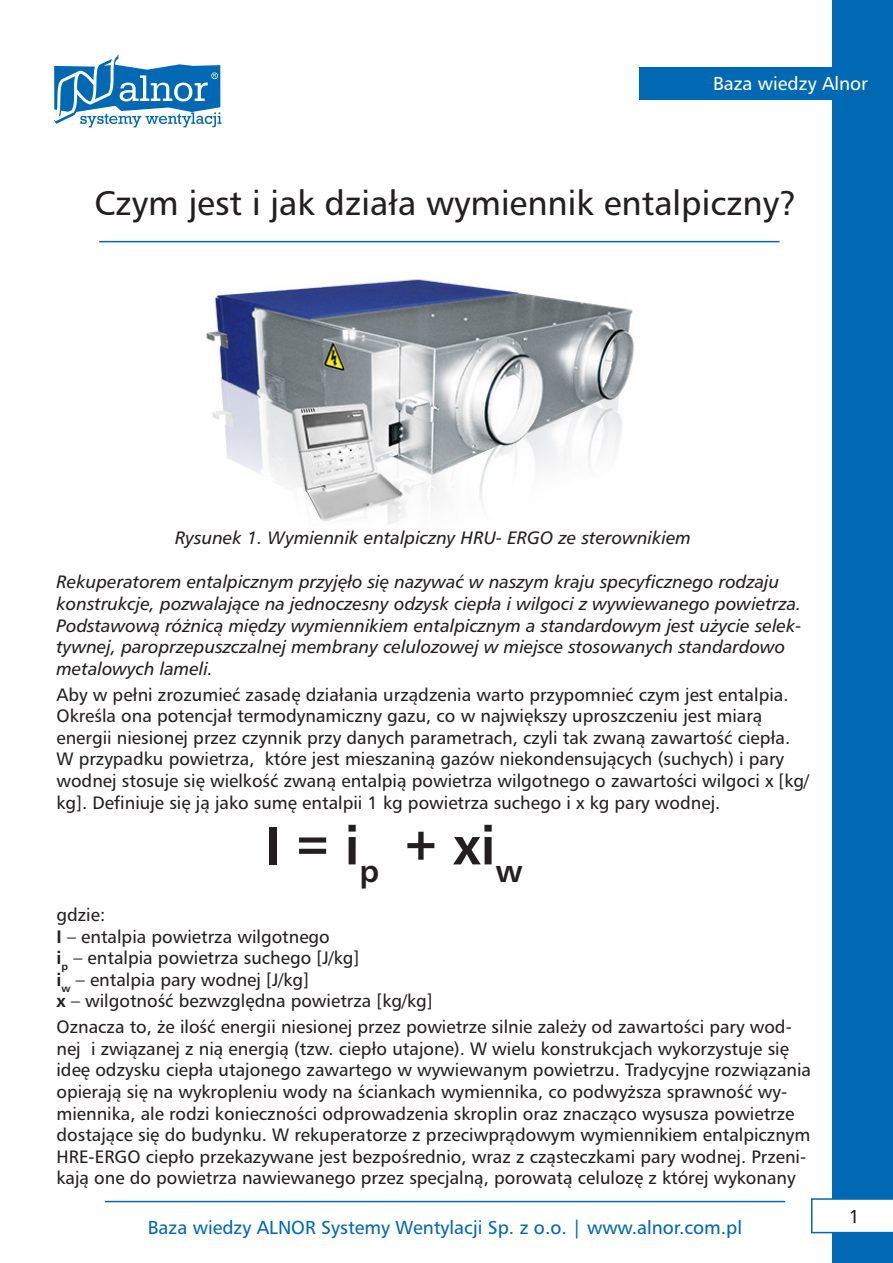
<style>
.page{position:relative;width:893px;height:1263px;background:#fff}
.page>*{position:absolute;margin:0;border:0;box-sizing:border-box;transform-origin:0 0}
.t1{font:700 54px "Humanist 777 TL";color:#231f20}
.t2{font:34.5px "Humanist 777 TL";color:#231f20}
.t3{font:18px/21.6px "Humanist 777 TL";color:#231f20}
.t4{font:italic 18px/21.6px "Humanist 777 TL";color:#231f20}
.t5{font:18px "Humnst 777 PL";color:#0168b3}
.t6{font:18px "Humnst 777 PL";color:#fff}
.t7{font:18px "Humnst 777 PL";color:#231f20}
.s1{font-weight:700}
</style>
<div class="page">
<img style="left:206px;top:279px;width:428px;height:245px">
<div style="left:832px;top:0;width:61px;height:1263px;background:#0168b3"></div>
<div style="left:639px;top:67px;width:235px;height:32px;background:#0168b3"></div>
<hr style="left:105px;top:1201px;width:680px;height:1px;background:#0168b3">
<hr style="left:99px;top:241px;width:681px;height:1px;background:#0168b3">
<svg style="left:811px;top:1198px;width:82px;height:35px"></svg>
<svg style="left:54px;top:54px;width:168px;height:73px"></svg>
<p class="t6" style="left:713px;top:72px;width:157px">Baza wiedzy Alnor</p>
<h2 class="t2" style="left:95px;top:181px;width:704px">Czym jest i jak działa wymiennik entalpiczny?</h2>
<p class="t4" style="left:175px;top:527px;width:517px">Rysunek 1. Wymiennik entalpiczny HRU- ERGO ze sterownikiem</p>
<p class="t4" style="left:56px;top:571px;width:746px">Rekuperatorem entalpicznym przyjęło się nazywać w naszym kraju specyficznego rodzaju konstrukcje, pozwalające na jednoczesny odzysk ciepła i wilgoci z wywiewanego powietrza.<br>Podstawową różnicą między wymiennikiem entalpicznym a standardowym jest użycie selek&shy;tywnej, paroprzepuszczalnej membrany celulozowej w miejsce stosowanych standardowo metalowych lameli.</p>
<p class="t3" style="left:56px;top:683px;width:754px">Aby w pełni zrozumieć zasadę działania urządzenia warto przypomnieć czym jest entalpia.<br>Określa ona potencjał termodynamiczny gazu, co w największy uproszczeniu jest miarą energii niesionej przez czynnik przy danych parametrach, czyli tak zwaną zawartość ciepła.<br>W przypadku powietrza, które jest mieszaniną gazów niekondensujących (suchych) i pary wodnej stosuje się wielkość zwaną entalpią powietrza wilgotnego o zawartości wilgoci x [kg/ kg]. Definiuje się ją jako sumę entalpii 1 kg powietrza suchego i x kg pary wodnej.</p>
<h1 class="t1" style="left:265px;top:811px;width:259px">I = i<sub>p</sub> + xi<sub>w</sub></h1>
<p class="t3" style="left:56px;top:903px;width:378px">gdzie:<br><span class="s1">I</span> – entalpia powietrza wilgotnego<br><span class="s1">i</span><sub>p</sub> – entalpia powietrza suchego [J/kg]<br><span class="s1">i</span><sub>w</sub> – entalpia pary wodnej [J/kg]<br><span class="s1">x</span> – wilgotność bezwzględna powietrza [kg/kg]</p>
<p class="t3" style="left:56px;top:1015px;width:756px">Oznacza to, że ilość energii niesionej przez powietrze silnie zależy od zawartości pary wod&shy;nej i związanej z nią energią (tzw. ciepło utajone). W wielu konstrukcjach wykorzystuje się ideę odzysku ciepła utajonego zawartego w wywiewanym powietrzu. Tradycyjne rozwiązania opierają się na wykropleniu wody na ściankach wymiennika, co podwyższa sprawność wy&shy;miennika, ale rodzi konieczności odprowadzenia skroplin oraz znacząco wysusza powietrze dostające się do budynku. W rekuperatorze z przeciwprądowym wymiennikiem entalpicznym HRE-ERGO ciepło przekazywane jest bezpośrednio, wraz z cząsteczkami pary wodnej. Przeni&shy;kają one do powietrza nawiewanego przez specjalną, porowatą celulozę z której wykonany</p>
<p class="t5" style="left:148px;top:1215px;width:596px">Baza wiedzy ALNOR Systemy Wentylacji Sp. z o.o. | www.alnor.com.pl</p>
<p class="t7" style="left:849px;top:1205px;width:12px">1</p>
</div>
